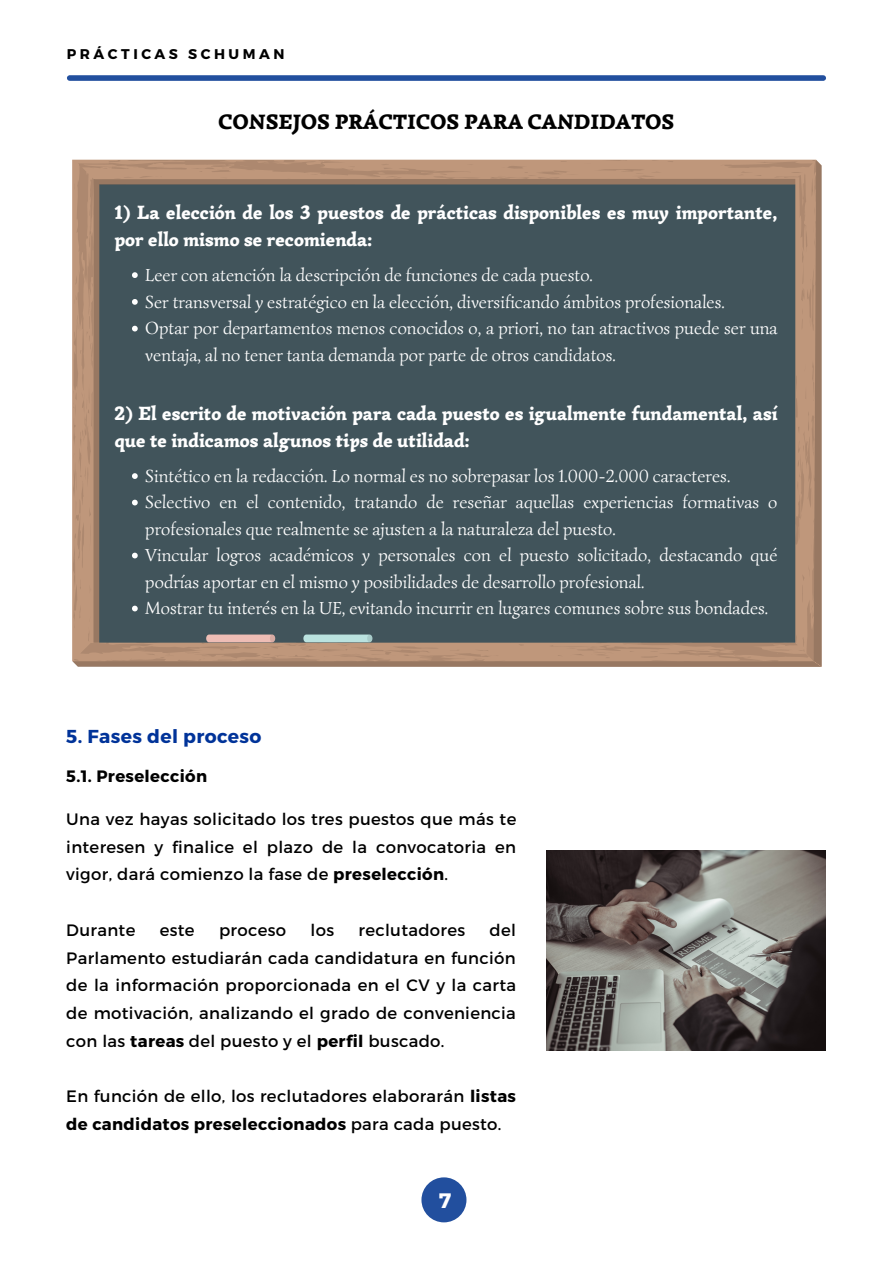
<style>
.page{position:relative;width:893px;height:1264px;background:#fff}
.page>*{position:absolute;margin:0;border:0;box-sizing:border-box;transform-origin:0 0}
.t1{font:italic 900 21px "Simonetta";color:#000}
.t2{font:700 20.85px "Montserrat";color:#fff}
.t3{font:900 19.5px/27.3px "Simonetta";color:#fff}
.t4{font:700 18.75px "Montserrat";letter-spacing:.02em;color:#039}
.t5{font:18px/26.5px "Simonetta";color:#fff}
.t6{font:16.5px/27.8px "Montserrat";letter-spacing:.02em;color:#000;text-align:justify}
.t7{font:700 16.5px "Montserrat";letter-spacing:.02em;color:#000}
.t8{font:700 14.1px "Montserrat";letter-spacing:.25em;color:#000}
.s1{font-style:italic}
.s2{font-weight:700}
</style>
<div class="page">
<div style="left:421px;top:1177px;width:45px;height:45px;background:#224f9e;border-radius:50%"></div>
<div style="left:70px;top:75px;width:753px;height:6px;background:#224f9e"></div>
<svg style="left:72px;top:160px;width:749px;height:507px;background:#545d5f"></svg>
<svg style="left:132px;top:272px;width:6px;height:6px"></svg>
<svg style="left:132px;top:299px;width:6px;height:6px"></svg>
<svg style="left:132px;top:326px;width:6px;height:5px"></svg>
<svg style="left:132px;top:473px;width:6px;height:6px"></svg>
<svg style="left:132px;top:499px;width:6px;height:6px"></svg>
<svg style="left:132px;top:552px;width:6px;height:6px"></svg>
<svg style="left:132px;top:605px;width:6px;height:6px"></svg>
<img style="left:546px;top:851px;width:279px;height:198px">
<p class="t8" style="left:67px;top:45px;width:219px">PRÁCTICAS SCHUMAN</p>
<p class="t1" style="left:218px;top:109px;width:458px">CONSEJOS PRÁCTICOS PARA CANDIDATOS</p>
<p class="t3" style="left:115px;top:199px;width:664px">1) La elección de los 3 puestos de prácticas disponibles es muy importante, por ello mismo se recomienda:</p>
<p class="t5" style="left:145px;top:261px;width:634px">Leer con atención la descripción de funciones de cada puesto.<br>Ser transversal y estratégico en la elección, diversificando ámbitos profesionales.<br>Optar por departamentos menos conocidos o, a priori, no tan atractivos puede ser una ventaja, al no tener tanta demanda por parte de otros candidatos.</p>
<p class="t3" style="left:115px;top:400px;width:664px">2) El escrito de motivación para cada puesto es igualmente fundamental, así que te indicamos algunos <span class="s1">tips</span> de utilidad:</p>
<p class="t5" style="left:145px;top:462px;width:633px">Sintético en la redacción. Lo normal es no sobrepasar los 1.000-2.000 caracteres.<br>Selectivo en el contenido, tratando de reseñar aquellas experiencias formativas o profesionales que realmente se ajusten a la naturaleza del puesto.<br>Vincular logros académicos y personales con el puesto solicitado, destacando qué podrías aportar en el mismo y posibilidades de desarrollo profesional.<br>Mostrar tu interés en la UE, evitando incurrir en lugares comunes sobre sus bondades.</p>
<p class="t4" style="left:66px;top:724px;width:197px">5. Fases del proceso</p>
<p class="t7" style="left:66px;top:765px;width:142px">5.1. Preselección</p>
<p class="t6" style="left:66px;top:804px;width:451px">Una vez hayas solicitado los tres puestos que más te interesen y finalice el plazo de la convocatoria en vigor, dará comienzo la fase de <span class="s2">preselección</span>.</p>
<p class="t6" style="left:66px;top:915px;width:451px;text-indent:423px">del Parlamento estudiarán cada candidatura en función de la información proporcionada en el CV y la carta de motivación, analizando el grado de conveniencia con las <span class="s2">tareas</span> del puesto y el <span class="s2">perfil</span> buscado.</p>
<p class="t6" style="left:66px;top:1081px;width:451px">En función de ello, los reclutadores elaborarán <span class="s2">listas de candidatos preseleccionados</span> para cada puesto.</p>
<p class="t6" style="left:66px;top:915px;width:71px">Durante</p>
<p class="t6" style="left:160px;top:915px;width:36px">este</p>
<p class="t6" style="left:219px;top:915px;width:69px">proceso</p>
<p class="t6" style="left:310px;top:915px;width:25px">los</p>
<p class="t6" style="left:358px;top:915px;width:108px">reclutadores</p>
<p class="t2" style="left:439px;top:1186px;width:14px">7</p>
</div>
